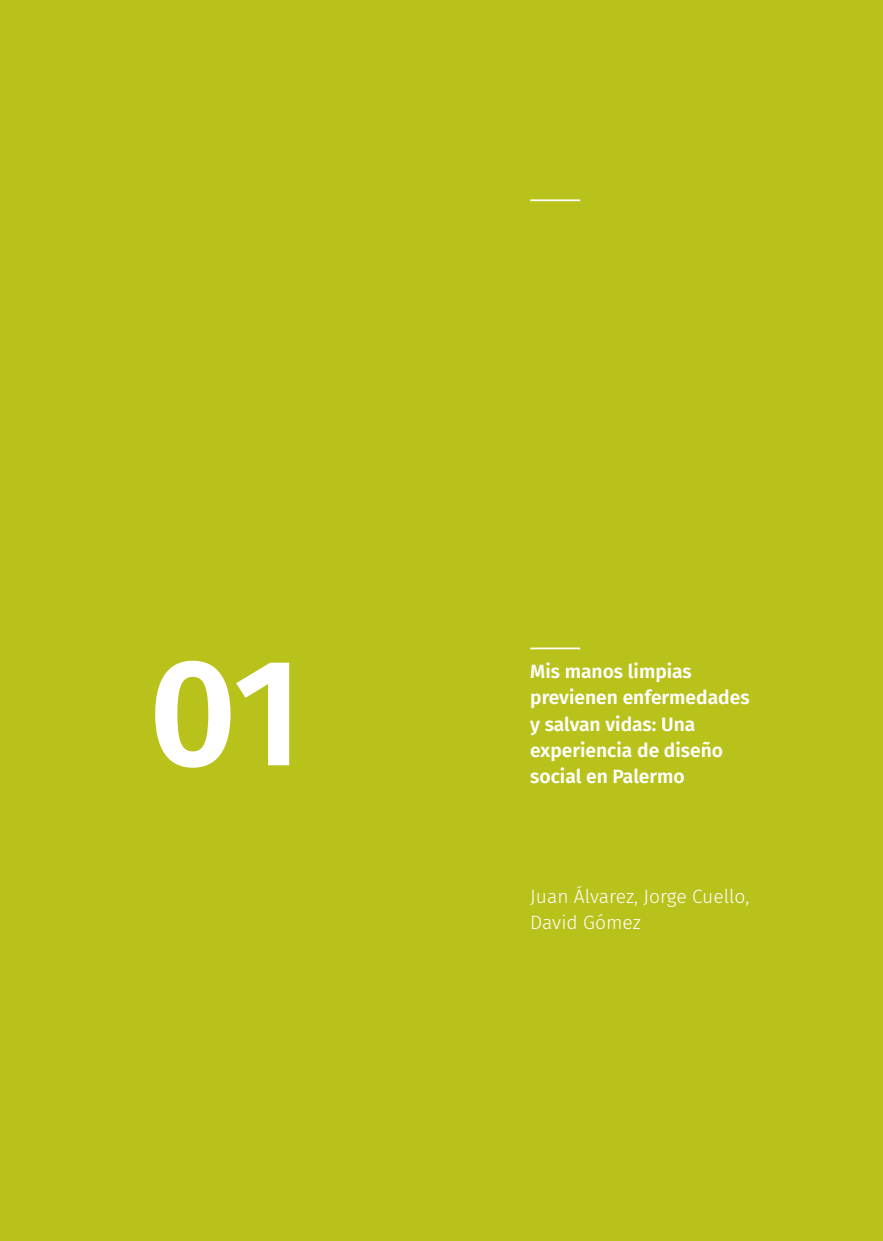
<style>
.page{position:relative;width:883px;height:1241px;background:#fff}
.page>*{position:absolute;margin:0;border:0;box-sizing:border-box;transform-origin:0 0}
.t1{font:600 152.08px "Fira Sans";color:#fff}
.t2{font:600 19.25px/26.2px "Fira Sans";color:#fff}
.t3{font:300 19.25px/26.2px "Fira Sans";color:#fff}
</style>
<div class="page">
<div style="left:0;top:0;width:883px;height:1240px;background:#b9c11b"></div>
<hr style="left:530px;top:647px;width:50px;height:2px;background:#fff">
<hr style="left:530px;top:199px;width:50px;height:2px;background:#fff">
<p class="t1" style="left:149px;top:587px;width:155px">01</p>
<p class="t2" style="left:530px;top:657px;width:221px">Mis manos limpias previenen enfermedades y salvan vidas: Una experiencia de diseño</p>
<p class="t2" style="left:530px;top:762px;width:156px">social en Palermo</p>
<p class="t3" style="left:530px;top:882px;width:221px">Juan Álvarez, Jorge Cuello,<br>David Gómez</p>
</div>
